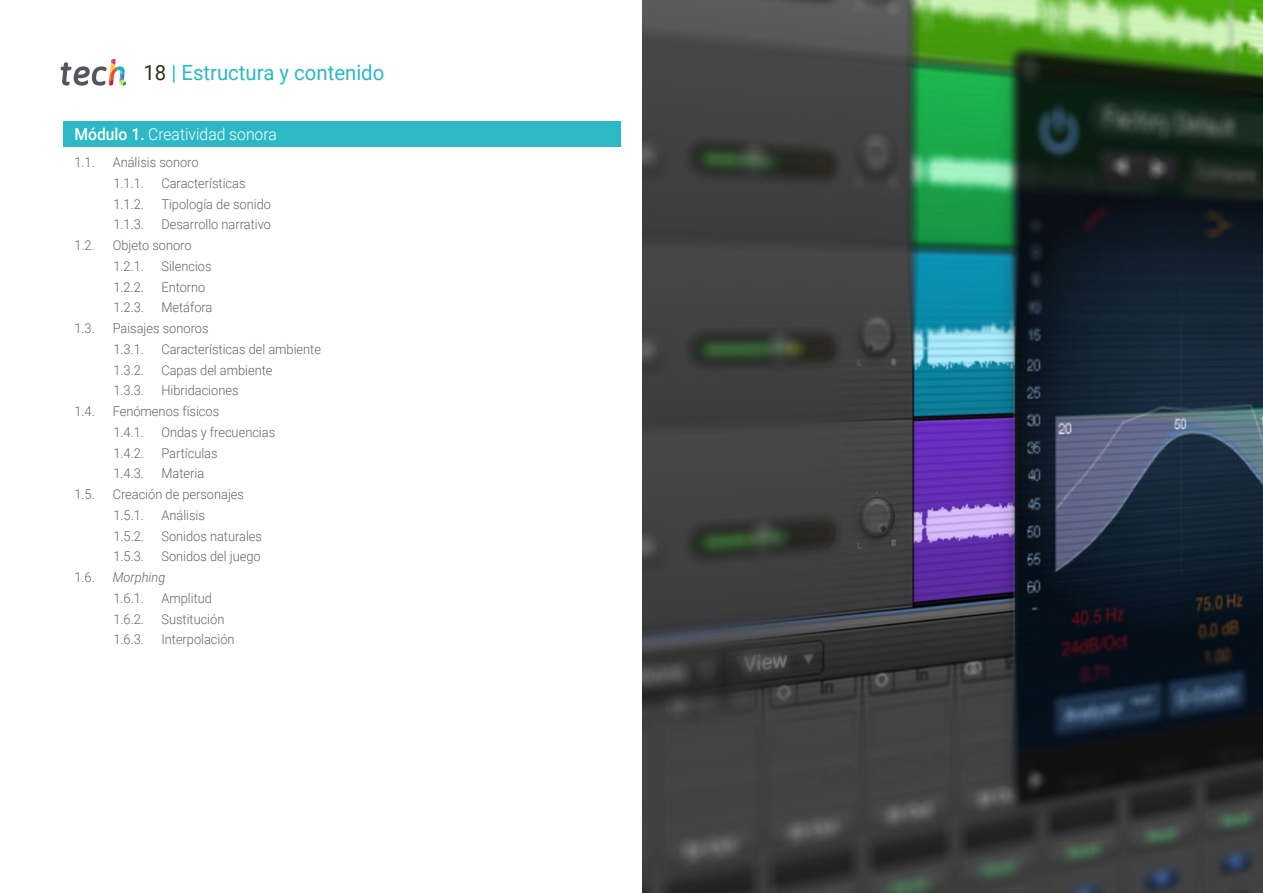
<style>
.page{position:relative;width:1263px;height:893px;background:#fff}
.page>*{position:absolute;margin:0;border:0;box-sizing:border-box;transform-origin:0 0}
.t1{font:21px "Roboto";color:#2db8c5}
.t2{font:300 16.5px "Roboto";color:#fff;scale:.95 1}
.t3{font:300 13.5px/20.7px "Roboto";color:#61646a;scale:.95 1}
.t4{font:italic 300 13.5px "Roboto";color:#61646a;scale:.95 1}
.s1{color:#312e20}
.s2{font-weight:500}
</style>
<div class="page">
<div style="left:63px;top:121px;width:558px;height:25px;background:#2db8c5"></div>
<svg style="left:61px;top:59px;width:65px;height:27px"></svg>
<img style="left:642px;top:0;width:621px;height:893px">
<h1 class="t1" style="left:144px;top:57px;width:242px"><span class="s1">18</span> | Estructura y contenido</h1>
<p class="t2" style="left:74px;top:123px;width:214px"><span class="s2">Módulo 1.</span> Creatividad sonora</p>
<p class="t3" style="left:74px;top:151px;width:23px">1.1.</p>
<p class="t3" style="left:113px;top:151px;width:92px">Análisis sonoro<br>1.1.1.</p>
<p class="t3" style="left:161px;top:172px;width:90px">Características</p>
<p class="t3" style="left:113px;top:193px;width:34px">1.1.2.</p>
<p class="t3" style="left:161px;top:193px;width:117px">Tipología de sonido</p>
<p class="t3" style="left:113px;top:214px;width:34px">1.1.3.</p>
<p class="t3" style="left:161px;top:214px;width:117px">Desarrollo narrativo</p>
<p class="t3" style="left:74px;top:234px;width:23px">1.2.</p>
<p class="t3" style="left:113px;top:234px;width:85px">Objeto sonoro<br>1.2.1.</p>
<p class="t3" style="left:161px;top:255px;width:54px">Silencios</p>
<p class="t3" style="left:113px;top:276px;width:34px">1.2.2.</p>
<p class="t3" style="left:161px;top:276px;width:48px">Entorno</p>
<p class="t3" style="left:113px;top:297px;width:34px">1.2.3.</p>
<p class="t3" style="left:161px;top:297px;width:55px">Metáfora</p>
<p class="t3" style="left:74px;top:317px;width:23px">1.3.</p>
<p class="t3" style="left:113px;top:317px;width:102px">Paisajes sonoros<br>1.3.1.</p>
<p class="t3" style="left:161px;top:338px;width:170px">Características del ambiente</p>
<p class="t3" style="left:113px;top:359px;width:34px">1.3.2.</p>
<p class="t3" style="left:161px;top:359px;width:119px">Capas del ambiente</p>
<p class="t3" style="left:113px;top:380px;width:34px">1.3.3.</p>
<p class="t3" style="left:161px;top:380px;width:83px">Hibridaciones</p>
<p class="t3" style="left:74px;top:400px;width:23px">1.4.</p>
<p class="t3" style="left:113px;top:400px;width:114px">Fenómenos físicos<br>1.4.1.</p>
<p class="t3" style="left:161px;top:421px;width:121px">Ondas y frecuencias</p>
<p class="t3" style="left:113px;top:442px;width:34px">1.4.2.</p>
<p class="t3" style="left:161px;top:442px;width:61px">Partículas</p>
<p class="t3" style="left:113px;top:463px;width:34px">1.4.3.</p>
<p class="t3" style="left:161px;top:463px;width:47px">Materia</p>
<p class="t3" style="left:74px;top:483px;width:23px">1.5.</p>
<p class="t3" style="left:113px;top:483px;width:140px">Creación de personajes<br>1.5.1.</p>
<p class="t3" style="left:161px;top:504px;width:47px">Análisis</p>
<p class="t3" style="left:113px;top:525px;width:34px">1.5.2.</p>
<p class="t3" style="left:161px;top:525px;width:107px">Sonidos naturales</p>
<p class="t3" style="left:113px;top:546px;width:34px">1.5.3.</p>
<p class="t3" style="left:161px;top:546px;width:106px">Sonidos del juego</p>
<p class="t3" style="left:74px;top:566px;width:23px">1.6.</p>
<p class="t4" style="left:113px;top:568px;width:57px">Morphing</p>
<p class="t3" style="left:113px;top:587px;width:34px">1.6.1.</p>
<p class="t3" style="left:161px;top:587px;width:55px">Amplitud</p>
<p class="t3" style="left:113px;top:608px;width:34px">1.6.2.</p>
<p class="t3" style="left:161px;top:608px;width:68px">Sustitución</p>
<p class="t3" style="left:113px;top:629px;width:34px">1.6.3.</p>
<p class="t3" style="left:161px;top:629px;width:79px">Interpolación</p>
</div>
